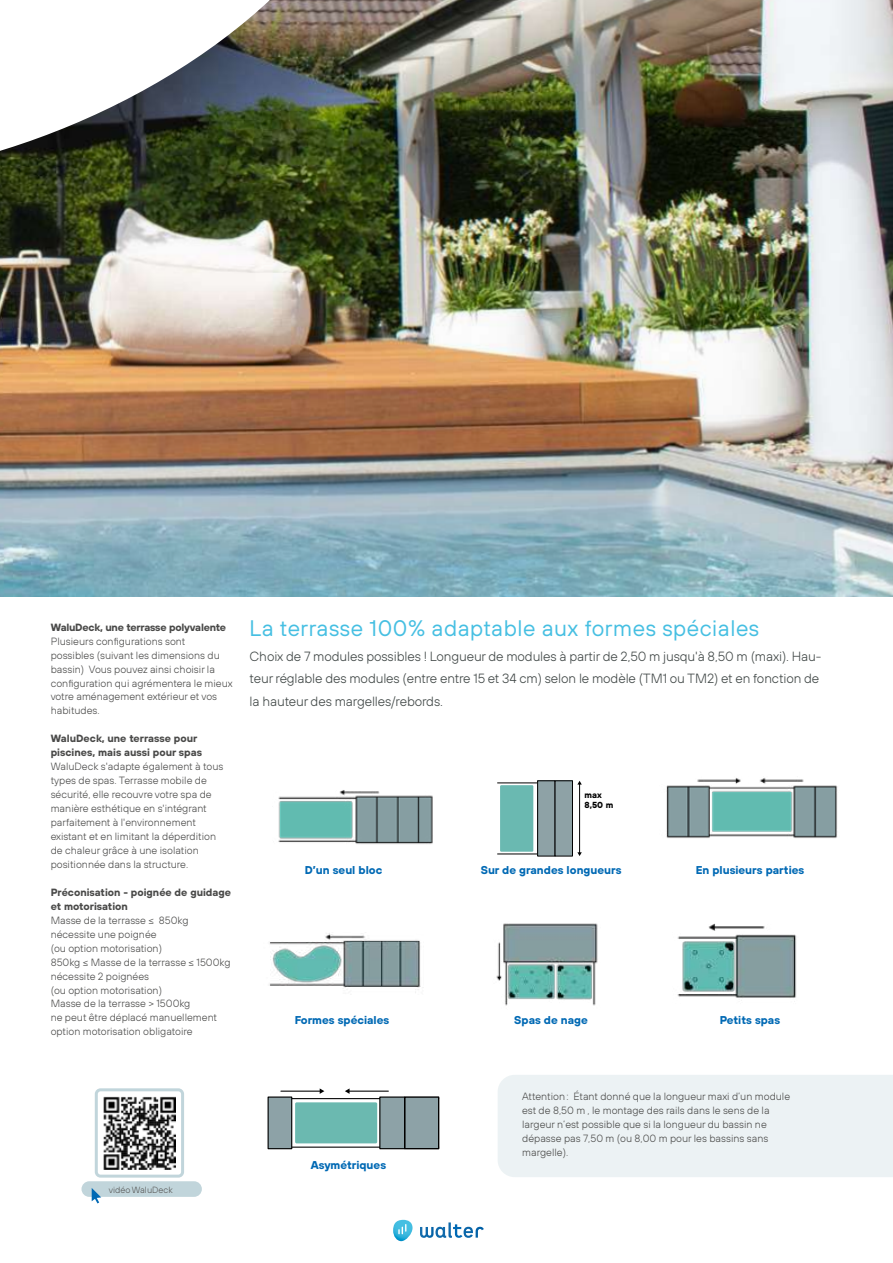
<style>
.page{position:relative;width:893px;height:1263px;background:#fff}
.page>*{position:absolute;margin:0;border:0;box-sizing:border-box;transform-origin:0 0}
.t1{font:22.5px "TT Hoves";letter-spacing:.025em;color:#46bfe2}
.t2{font:300 13.35px/22.5px "TT Hoves";letter-spacing:-.01em;color:#404746}
.t3{font:700 11.4px "TT Hoves";color:#0069b4}
.t4{font:300 10.5px/14px "TT Hoves";color:#4a4a49}
.t5{font:700 10.5px/14px "TT Hoves";color:#4a4a49}
.t6{font:700 10.5px "TT Hoves";letter-spacing:-.02em;color:#4a4a49}
.t7{font:300 9px "TT Hoves";color:#575756}
.t8{font:700 8.85px/10.5px "TT Hoves";color:#000}
</style>
<div class="page">
<img style="left:0;top:0;width:893px;height:597px">
<img style="left:0;top:0;width:447px;height:277px">
<img style="left:278px;top:790px;width:155px;height:54px">
<img style="left:666px;top:778px;width:172px;height:60px">
<div style="left:295px;top:1102px;width:82px;height:41px;background:#6bb9b0;border-radius:2px"></div>
<hr style="left:269px;top:1098px;width:170px;height:1px;background:#000">
<hr style="left:269px;top:1146px;width:170px;height:2px;background:#000">
<div style="left:268px;top:1097px;width:24px;height:52px;background:#8da2a7"></div>
<div style="left:268px;top:1096px;width:24px;height:53px;border:1px solid #000"></div>
<div style="left:380px;top:1097px;width:25px;height:52px;background:#8da2a7"></div>
<div style="left:379px;top:1096px;width:26px;height:53px;border:1px solid #000"></div>
<div style="left:405px;top:1097px;width:34px;height:52px;background:#8da2a7"></div>
<div style="left:404px;top:1096px;width:35px;height:53px;border:1px solid #000"></div>
<hr style="left:281px;top:1090px;width:39px;height:2px;background:#000">
<svg style="left:320px;top:1088px;width:4px;height:6px"></svg>
<hr style="left:349px;top:1090px;width:39px;height:2px;background:#000">
<svg style="left:345px;top:1088px;width:5px;height:6px"></svg>
<img style="left:496px;top:923px;width:102px;height:83px">
<img style="left:677px;top:923px;width:120px;height:75px">
<div style="left:500px;top:785px;width:33px;height:67px;background:#6ab9b1"></div>
<hr style="left:497px;top:782px;width:75px;height:1px;background:#000">
<hr style="left:497px;top:853px;width:75px;height:1px;background:#000">
<div style="left:538px;top:781px;width:17px;height:75px;background:#8ea2a6"></div>
<div style="left:537px;top:780px;width:18px;height:76px;border:1px solid #000"></div>
<div style="left:555px;top:781px;width:17px;height:75px;background:#8ea2a6"></div>
<div style="left:555px;top:780px;width:18px;height:76px;border:1px solid #000"></div>
<hr style="left:579px;top:784px;width:1px;height:69px;background:#000">
<svg style="left:577px;top:852px;width:5px;height:4px"></svg>
<img style="left:269px;top:933px;width:152px;height:60px">
<div style="left:498px;top:1075px;width:395px;height:102px;background:#ecf2f4"></div>
<img style="left:103px;top:1097px;width:73px;height:72px">
<div style="left:95px;top:1088px;width:89px;height:89px;border:3px solid #c1d5db;border-radius:4px"></div>
<div style="left:82px;top:1181px;width:120px;height:16px;background:#c1d5db;border-radius:8px"></div>
<svg style="left:91px;top:1188px;width:10px;height:16px"></svg>
<svg style="left:393px;top:1220px;width:20px;height:21px"></svg>
<svg style="left:420px;top:1222px;width:64px;height:16px"></svg>
<p class="t6" style="left:51px;top:620px;width:177px">WaluDeck, une terrasse polyvalente</p>
<p class="t4" style="left:51px;top:634px;width:183px">Plusieurs configurations sont<br>possibles (suivant les dimensions du bassin) Vous pouvez ainsi choisir la configuration qui agrémentera le mieux votre aménagement extérieur et vos habitudes.</p>
<p class="t5" style="left:51px;top:731px;width:153px">WaluDeck, une terrasse pour piscines, mais aussi pour spas</p>
<p class="t4" style="left:51px;top:759px;width:174px">WaluDeck s'adapte également à tous types de spas. Terrasse mobile de sécurité, elle recouvre votre spa de manière esthétique en s'intégrant parfaitement à l'environnement existant et en limitant la déperdition de chaleur grâce à une isolation positionnée dans la structure.</p>
<p class="t5" style="left:51px;top:885px;width:182px">Préconisation - poignée de guidage et motorisation</p>
<p class="t4" style="left:51px;top:913px;width:181px">Masse de la terrasse ≤ 850kg nécessite une poignée<br>(ou option motorisation)<br>850kg ≤ Masse de la terrasse ≤ 1500kg nécessite 2 poignées<br>(ou option motorisation)<br>Masse de la terrasse &gt; 1500kg<br>ne peut être déplacé manuellement option motorisation obligatoire</p>
<h1 class="t1" style="left:250px;top:614px;width:511px">La terrasse 100% adaptable aux formes spéciales</h1>
<p class="t2" style="left:250px;top:645px;width:573px">Choix de 7 modules possibles ! Longueur de modules à partir de 2,50 m jusqu'à 8,50 m (maxi). Hau&shy;teur réglable des modules (entre entre 15 et 34 cm) selon le modèle (TM1 ou TM2) et en fonction de la hauteur des margelles/rebords.</p>
<p class="t3" style="left:305px;top:862px;width:79px">D’un seul bloc</p>
<p class="t3" style="left:295px;top:1012px;width:96px">Formes spéciales</p>
<p class="t8" style="left:584px;top:789px;width:30px">max<br>8,50 m</p>
<p class="t3" style="left:481px;top:862px;width:142px">Sur de grandes longueurs</p>
<p class="t3" style="left:696px;top:862px;width:110px">En plusieurs parties</p>
<p class="t3" style="left:514px;top:1012px;width:75px">Spas de nage</p>
<p class="t3" style="left:720px;top:1012px;width:62px">Petits spas</p>
<p class="t7" style="left:109px;top:1184px;width:66px">vidéo WaluDeck</p>
<p class="t3" style="left:311px;top:1157px;width:77px">Asymétriques</p>
<p class="t4" style="left:522px;top:1089px;width:270px">Attention: Étant donné que la longueur maxi d’un module est de 8,50 m , le montage des rails dans le sens de la largeur n’est possible que si la longueur du bassin ne dépasse pas 7,50 m (ou 8,00 m pour les bassins sans margelle).</p>
</div>
